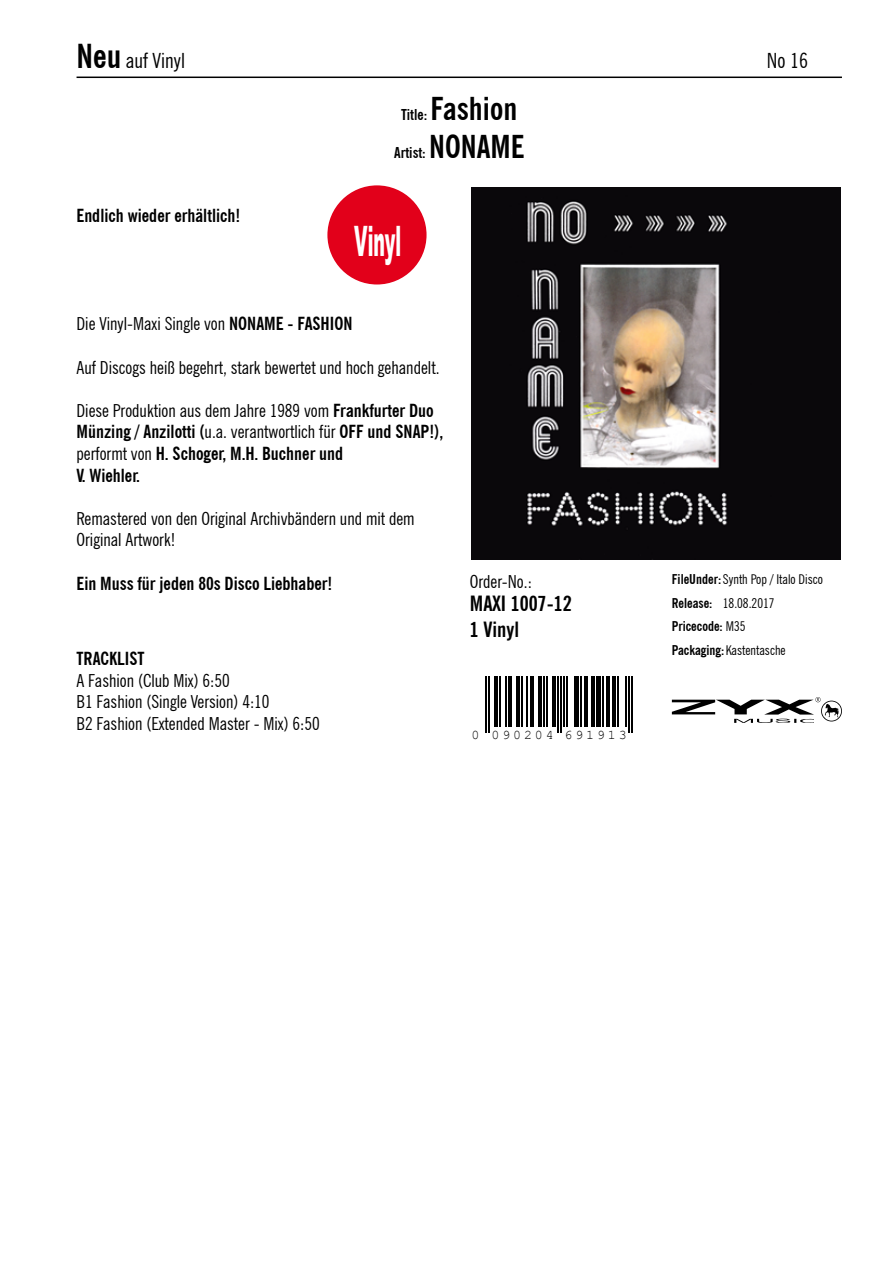
<style>
.page{position:relative;width:893px;height:1263px;background:#fff}
.page>*{position:absolute;margin:0;border:0;box-sizing:border-box;transform-origin:0 0}
.t1{font:900 42px "Arial";color:#fff;scale:.41 1}
.t2{font:700 condensed 31.5px "News Gothic BT";color:#000}
.t3{font:700 condensed 21px "News Gothic BT";color:#000}
.t4{font:condensed 21px "News Gothic BT";color:#000}
.t5{font:condensed 18px/21.6px "News Gothic BT";color:#000}
.t6{font:700 condensed 18px/21.6px "News Gothic BT";color:#000}
.t7{font:700 condensed 15px "News Gothic BT";color:#000}
.t8{font:condensed 13.5px/23.4px "News Gothic BT";color:#000}
.t9{font:13.35px "Courier New";letter-spacing:.215em;color:#000}
.s1{font-weight:700;font-size:33px}
.s2{font-size:15px}
.s3{font-size:31.5px}
.s4{font-weight:700}
.s5{font-weight:400}
</style>
<div class="page">
<hr style="left:77px;top:77px;width:765px;height:1px;background:#000">
<img style="left:472px;top:187px;width:368px;height:372px">
<hr style="left:485px;top:676px;width:2px;height:57px;background:#000">
<hr style="left:488px;top:676px;width:2px;height:57px;background:#000">
<hr style="left:495px;top:676px;width:3px;height:50px;background:#000">
<hr style="left:499px;top:676px;width:2px;height:50px;background:#000">
<hr style="left:506px;top:676px;width:1px;height:50px;background:#000">
<hr style="left:509px;top:676px;width:3px;height:50px;background:#000">
<hr style="left:516px;top:676px;width:4px;height:50px;background:#000">
<hr style="left:521px;top:676px;width:2px;height:50px;background:#000">
<hr style="left:526px;top:676px;width:1px;height:50px;background:#000">
<hr style="left:530px;top:676px;width:4px;height:50px;background:#000">
<hr style="left:538px;top:676px;width:3px;height:50px;background:#000">
<hr style="left:543px;top:676px;width:1px;height:50px;background:#000">
<hr style="left:546px;top:676px;width:1px;height:50px;background:#000">
<hr style="left:552px;top:676px;width:3px;height:50px;background:#000">
<hr style="left:557px;top:676px;width:1px;height:57px;background:#000">
<hr style="left:560px;top:676px;width:1px;height:57px;background:#000">
<hr style="left:563px;top:676px;width:2px;height:50px;background:#000">
<hr style="left:566px;top:676px;width:2px;height:50px;background:#000">
<div style="left:574px;top:676px;width:5px;height:50px;background:#000"></div>
<hr style="left:580px;top:676px;width:2px;height:50px;background:#000">
<hr style="left:585px;top:676px;width:3px;height:50px;background:#000">
<hr style="left:591px;top:676px;width:3px;height:50px;background:#000">
<hr style="left:596px;top:676px;width:4px;height:50px;background:#000">
<hr style="left:602px;top:676px;width:1px;height:50px;background:#000">
<hr style="left:606px;top:676px;width:4px;height:50px;background:#000">
<hr style="left:613px;top:676px;width:3px;height:50px;background:#000">
<hr style="left:617px;top:676px;width:2px;height:50px;background:#000">
<hr style="left:625px;top:676px;width:2px;height:50px;background:#000">
<hr style="left:628px;top:676px;width:2px;height:57px;background:#000">
<hr style="left:631px;top:676px;width:2px;height:57px;background:#000">
<svg style="left:672px;top:697px;width:170px;height:26px"></svg>
<div style="left:327px;top:185px;width:100px;height:99px;background:#e2001a;border-radius:50%"></div>
<p class="t4" style="left:77px;top:47px;width:110px"><span class="s1">Neu</span> auf Vinyl</p>
<p class="t4" style="left:767px;top:47px;width:42px">No 16</p>
<h2 class="t2" style="left:401px;top:89px;width:118px"><span class="s2">Title:</span> Fashion</h2>
<p class="t7" style="left:394px;top:143px;width:132px">Artist: <span class="s3">NONAME</span></p>
<p class="t6" style="left:77px;top:205px;width:165px">Endlich wieder erhältlich!</p>
<h1 class="t1" style="left:354px;top:211px;width:116px">Vinyl</h1>
<p class="t5" style="left:77px;top:313px;width:277px">Die Vinyl-Maxi Single von <span class="s4">NONAME - FASHION</span></p>
<p class="t5" style="left:77px;top:356px;width:364px">Auf Discogs heiß begehrt, stark bewertet und hoch gehandelt.</p>
<p class="t6" style="left:77px;top:399px;width:368px"><span class="s5">Diese Produktion aus dem Jahre 1989 vom</span> Frankfurter Duo Münzing / Anzilotti (<span class="s5">u.a. verantwortlich für</span> OFF und SNAP!), <span class="s5">performt von</span> H. Schoger, M.H. Buchner und<br>V. Wiehler.</p>
<p class="t5" style="left:77px;top:507px;width:340px">Remastered von den Original Archivbändern und mit dem<br>Original Artwork!</p>
<p class="t6" style="left:77px;top:572px;width:257px">Ein Muss für jeden 80s Disco Liebhaber!</p>
<p class="t6" style="left:77px;top:648px;width:69px">TRACKLIST</p>
<p class="t5" style="left:77px;top:669px;width:245px">A Fashion (Club Mix) 6:50<br>B1 Fashion (Single Version) 4:10<br>B2 Fashion (Extended Master - Mix) 6:50</p>
<p class="t5" style="left:470px;top:570px;width:64px">Order-No.:</p>
<p class="t3" style="left:470px;top:591px;width:104px">MAXI 1007-12</p>
<p class="t3" style="left:470px;top:617px;width:51px">1 Vinyl</p>
<p class="t9" style="left:471px;top:726px;width:157px">0 090204 691913</p>
<p class="t8" style="left:672px;top:568px;width:153px"><span class="s4">FileUnder:</span> Synth Pop / Italo Disco<br><span class="s4">Release:</span> 18.08.2017<br><span class="s4">Pricecode:</span> M35<br><span class="s4">Packaging:</span> Kastentasche</p>
</div>
